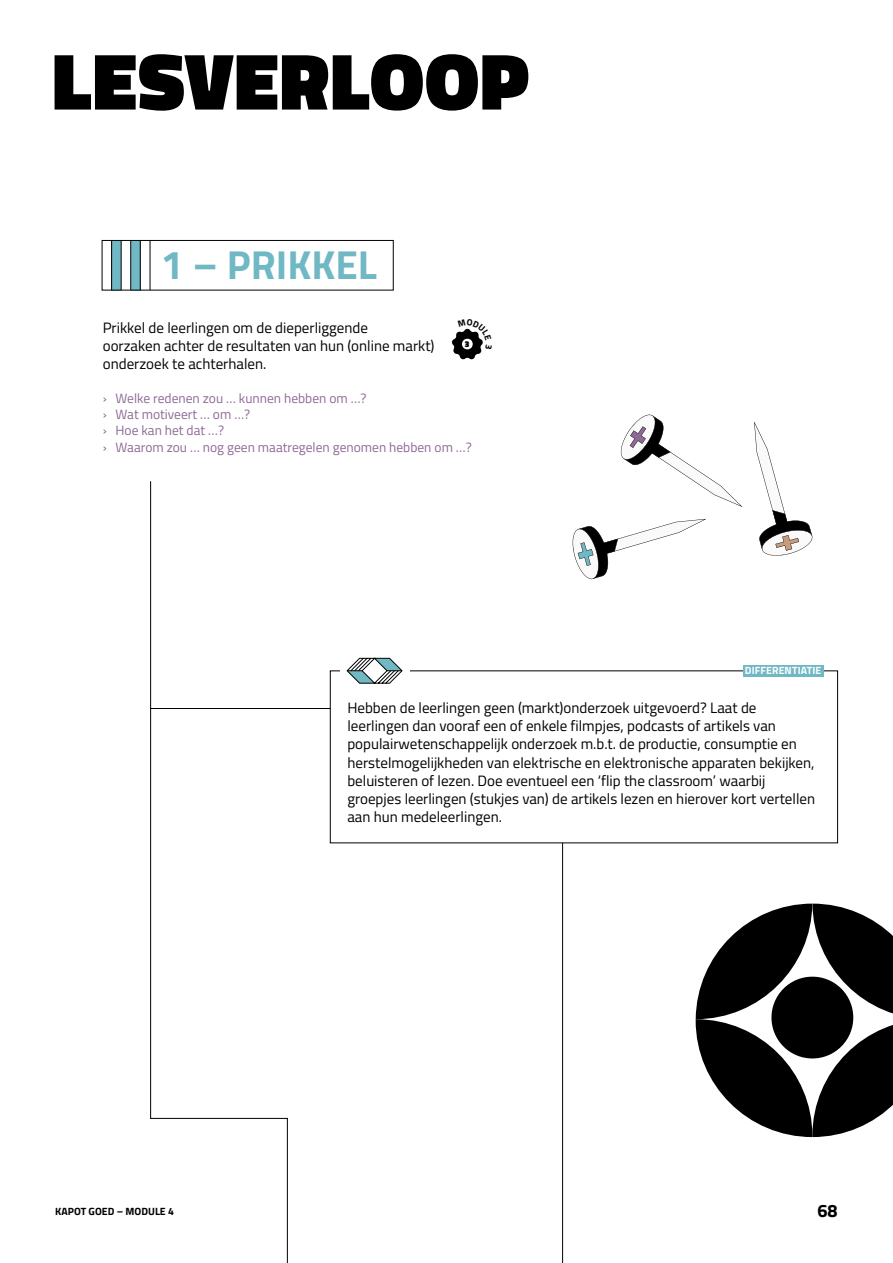
<style>
.page{position:relative;width:893px;height:1263px;background:#fff}
.page>*{position:absolute;margin:0;border:0;box-sizing:border-box;transform-origin:0 0}
.t1{font:900 81px "Titillium Web";letter-spacing:.01em;color:#000}
.t2{font:700 40.5px "Titillium Web";color:#71b8c5}
.t3{font:700 18px "Titillium Web";color:#000}
.t4{font:15px/18px "Titillium Web";color:#000}
.t5{font:13.5px/16.2px "Titillium Web";color:#8e6995}
.t6{font:700 10.5px "Titillium Web";color:#000}
.t7{font:700 10.5px "Titillium Web";letter-spacing:.01em;color:#fff}
.t8{font:900 8.4px "Titillium Web";color:#000}
</style>
<div class="page">
<hr style="left:562px;top:732px;width:1px;height:531px;background:#000">
<div style="left:131px;top:240px;width:9px;height:50px;background:#71b8c5"></div>
<div style="left:112px;top:240px;width:9px;height:50px;background:#71b8c5"></div>
<div style="left:102px;top:240px;width:292px;height:50px;border:1px solid #000"></div>
<hr style="left:111px;top:240px;width:1px;height:50px;background:#000">
<hr style="left:121px;top:240px;width:1px;height:50px;background:#000">
<hr style="left:130px;top:240px;width:1px;height:50px;background:#000">
<hr style="left:140px;top:240px;width:1px;height:50px;background:#000">
<hr style="left:150px;top:240px;width:1px;height:50px;background:#000">
<svg style="left:347px;top:658px;width:55px;height:25px"></svg>
<svg style="left:150px;top:481px;width:138px;height:782px"></svg>
<hr style="left:151px;top:708px;width:179px;height:1px;background:#000">
<svg style="left:690px;top:518px;width:149px;height:620px"></svg>
<svg style="left:696px;top:904px;width:197px;height:233px"></svg>
<svg style="left:572px;top:519px;width:135px;height:62px"></svg>
<svg style="left:620px;top:414px;width:123px;height:93px"></svg>
<svg style="left:754px;top:421px;width:60px;height:136px"></svg>
<svg style="left:452px;top:328px;width:31px;height:32px"></svg>
<h1 class="t1" style="left:52px;top:22px;width:479px">LESVERLOOP</h1>
<h2 class="t2" style="left:161px;top:234px;width:218px">1 – PRIKKEL</h2>
<p class="t4" style="left:103px;top:318px;width:333px">Prikkel de leerlingen om de dieperliggende<br>oorzaken achter de resultaten van hun (online markt) onderzoek te achterhalen.</p>
<p class="t5" style="left:103px;top:390px;width:370px">› Welke redenen zou … kunnen hebben om …?<br>› Wat motiveert … om …?<br>› Hoe kan het dat …?<br>› Waarom zou … nog geen maatregelen genomen hebben om …?</p>
<p class="t8" style="left:465px;top:338px;width:6px">3</p>
<p class="t7" style="left:745px;top:663px;width:78px">DIFFERENTIATIE</p>
<p class="t4" style="left:347px;top:698px;width:469px">Hebben de leerlingen geen (markt)onderzoek uitgevoerd? Laat de leerlingen dan vooraf een of enkele filmpjes, podcasts of artikels van populairwetenschappelijk onderzoek m.b.t. de productie, consumptie en herstelmogelijkheden van elektrische en elektronische apparaten bekijken, beluisteren of lezen. Doe eventueel een ‘flip the classroom’ waarbij groepjes leerlingen (stukjes van) de artikels lezen en hierover kort vertellen aan hun medeleerlingen.</p>
<p class="t6" style="left:55px;top:1203px;width:120px">KAPOT GOED – MODULE 4</p>
<p class="t3" style="left:817px;top:1197px;width:22px">68</p>
</div>
